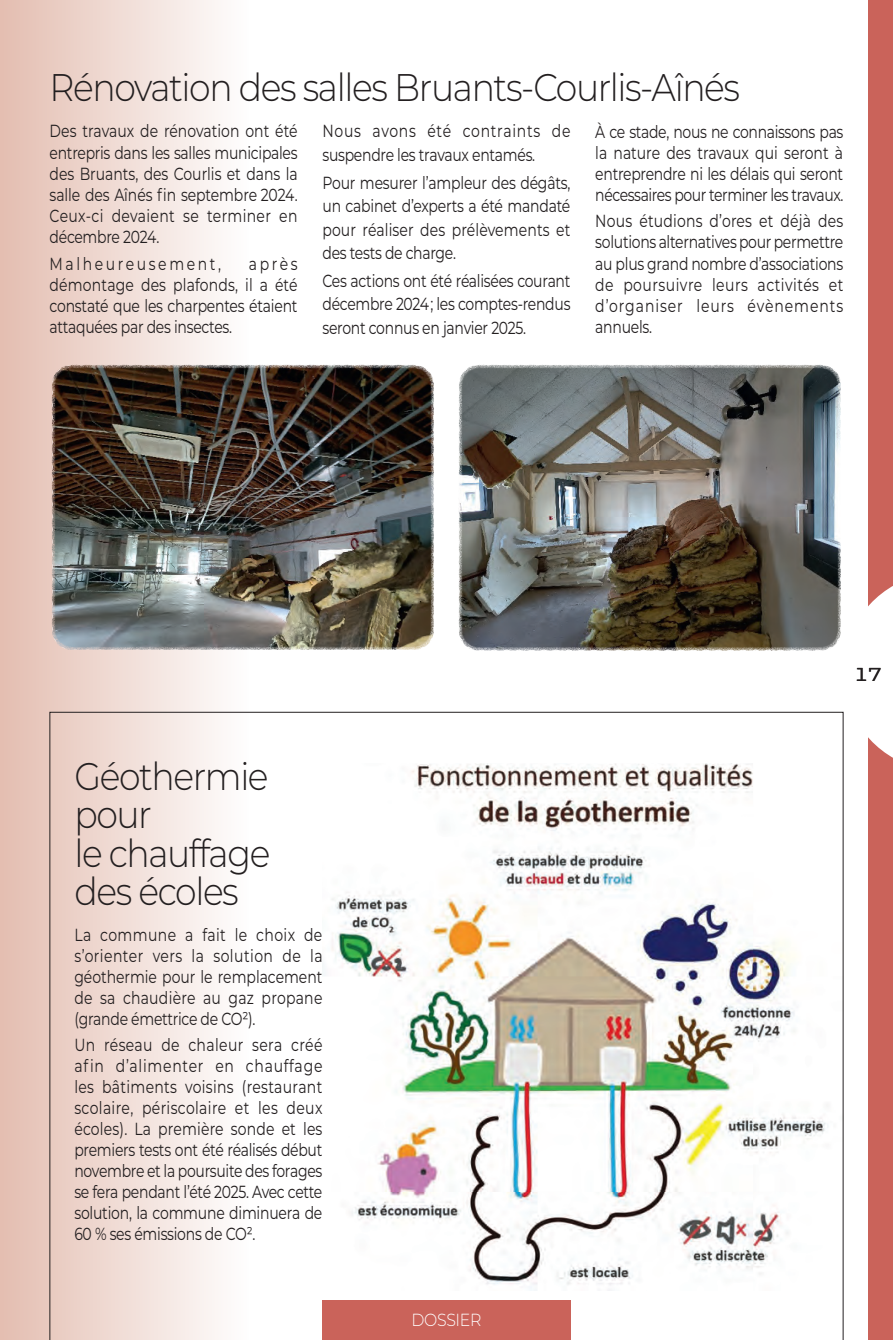
<style>
.page{position:relative;width:893px;height:1340px;background:#fff}
.page>*{position:absolute;margin:0;border:0;box-sizing:border-box;transform-origin:0 0}
.t1{font:300 38.5px/38.5px "Montserrat";letter-spacing:-.04em;color:#231f20;scale:.9 1}
.t2{font:31.5px "Montserrat";color:#231f20}
.t3{font:17.5px/21.2px "Montserrat";letter-spacing:-.015em;color:#231f20;text-align:justify;scale:.8 1}
.t4{font:17.5px "Montserrat";letter-spacing:.185em;color:#231f20;scale:.8 1}
.t5{font:300 17.5px "Montserrat";letter-spacing:-.02em;color:#fff;scale:.9 1}
</style>
<div class="page">
<div style="left:0;top:0;width:248px;height:1339px;background:linear-gradient(to right,#e3beb0,#fefdfd)"></div>
<div style="left:868px;top:0;width:25px;height:1339px;background:#ca635a"></div>
<svg style="left:843px;top:586px;width:50px;height:182px"></svg>
<svg style="left:50px;top:712px;width:793px;height:627px"></svg>
<img style="left:48px;top:361px;width:386px;height:293px">
<img style="left:458px;top:364px;width:386px;height:290px">
<h1 class="t1" style="left:50px;top:67px;width:769px">Rénovation des salles Bruants-Courlis-Aînés</h1>
<p class="t3" style="left:50px;top:120px;width:312px">Des travaux de rénovation ont été entrepris dans les salles municipales des Bruants, des Courlis et dans la salle des Aînés fin septembre 2024.<br>Ceux-ci devaient se terminer en décembre 2024.</p>
<p class="t4" style="left:50px;top:251px;width:216px">Malheureusement,</p>
<p class="t3" style="left:595px;top:120px;width:312px">À ce stade, nous ne connaissons pas la nature des travaux qui seront à entreprendre ni les délais qui seront nécessaires pour terminer les travaux.</p>
<p class="t3" style="left:595px;top:210px;width:312px">Nous étudions d’ores et déjà des solutions alternatives pour permettre au plus grand nombre d’associations de poursuivre leurs activités et d’organiser leurs évènements annuels.</p>
<p class="t3" style="left:322px;top:119px;width:312px;line-height:23.3px">Nous avons été contraints de suspendre les travaux entamés.</p>
<p class="t3" style="left:322px;top:170px;width:311px;line-height:23.3px">Pour mesurer l’ampleur des dégâts, un cabinet d’experts a été mandaté pour réaliser des prélèvements et des tests de charge.</p>
<p class="t3" style="left:322px;top:269px;width:312px;line-height:23.3px">Ces actions ont été réalisées courant décembre 2024 ; les comptes-rendus seront connus en janvier 2025.</p>
<p class="t3" style="left:50px;top:252px;width:312px;text-indent:199px">après démontage des plafonds, il a été constaté que les charpentes étaient attaquées par des insectes.</p>
<h1 class="t1" style="left:74px;top:755px;width:219px">Géothermie pour<br>le chauffage des écoles</h1>
<p class="t3" style="left:74px;top:923px;width:312px">La commune a fait le choix de s’orienter vers la solution de la géothermie pour le remplacement de sa chaudière au gaz propane (grande émettrice de CO²).</p>
<p class="t3" style="left:74px;top:1033px;width:312px">Un réseau de chaleur sera créé afin d’alimenter en chauffage les bâtiments voisins (restaurant scolaire, périscolaire et les deux écoles). La première sonde et les premiers tests ont été réalisés début novembre et la poursuite des forages se fera pendant l’été 2025. Avec cette solution, la commune diminuera de 60 % ses émissions de CO².</p>
<p class="t5" style="left:411px;top:1308px;width:79px">DOSSIER</p>
<h2 class="t2" style="left:855px;top:648px;width:29px">17</h2>
</div>
